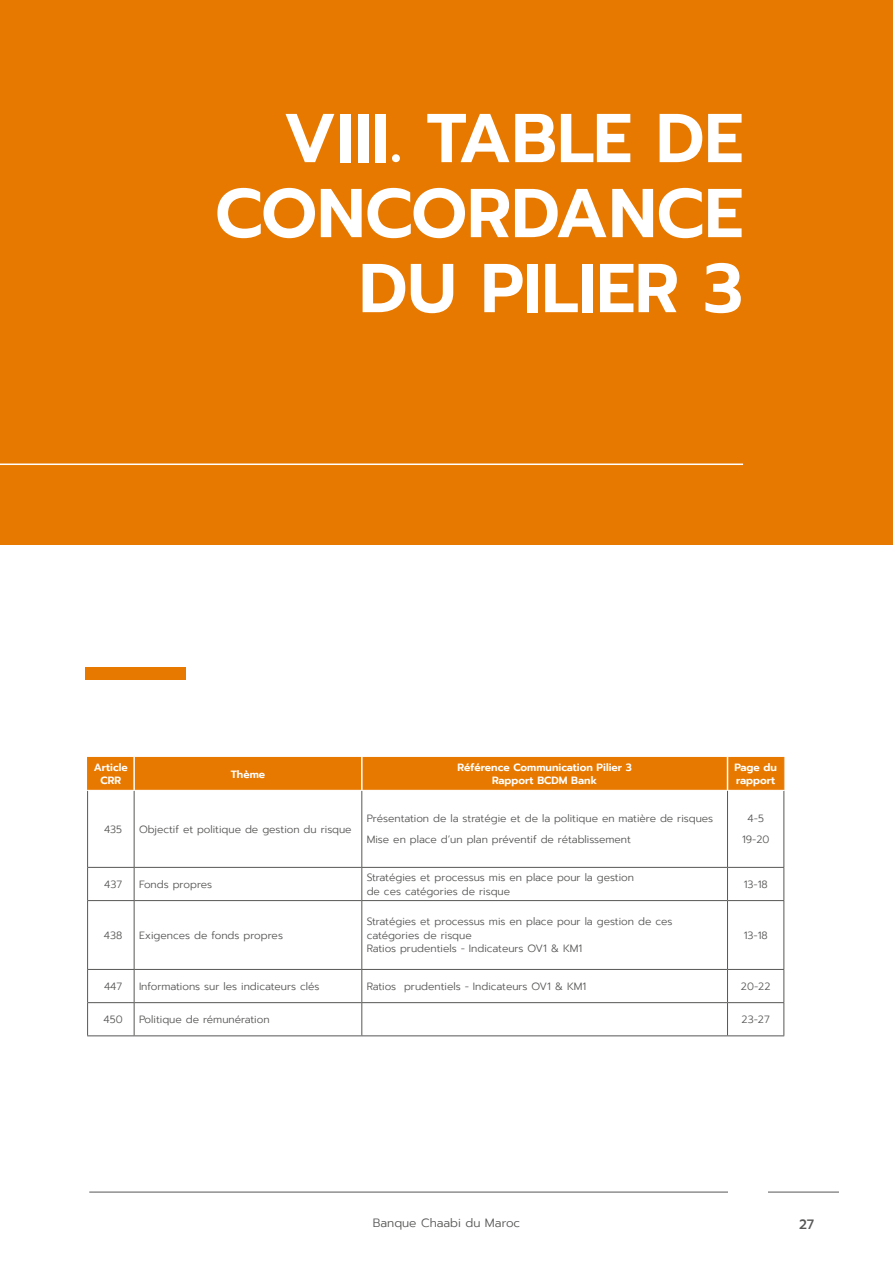
<style>
.page{position:relative;width:893px;height:1263px;background:#fff}
.page>*{position:absolute;margin:0;border:0;box-sizing:border-box;transform-origin:0 0}
.Titre_1{font:600 69px/75px "Prompt";color:#fff;text-align:right}
.t1{font:500 13.5px "Prompt";color:#575756}
.t2{font:300 12px "Prompt";color:#575756}
.t3{font:300 10.5px/13.5px "Prompt";color:#575756}
.t4{font:600 10.5px "Prompt";color:#fff}
</style>
<div class="page">
<div style="left:0;top:0;width:893px;height:544px;background:#e77900"></div>
<hr style="left:89px;top:1192px;width:639px;height:1px;background:#575756">
<hr style="left:768px;top:1192px;width:71px;height:1px;background:#575756">
<div style="left:88px;top:757px;width:695px;height:33px;background:#e77900"></div>
<svg style="left:88px;top:791px;width:695px;height:244px"></svg>
<hr style="left:87px;top:791px;width:1px;height:76px;background:#575756">
<hr style="left:134px;top:791px;width:1px;height:76px;background:#575756">
<hr style="left:361px;top:791px;width:1px;height:76px;background:#575756">
<hr style="left:727px;top:791px;width:1px;height:76px;background:#575756">
<hr style="left:783px;top:791px;width:1px;height:76px;background:#575756">
<hr style="left:87px;top:868px;width:1px;height:32px;background:#575756">
<hr style="left:134px;top:868px;width:1px;height:32px;background:#575756">
<hr style="left:361px;top:868px;width:1px;height:32px;background:#575756">
<hr style="left:727px;top:868px;width:1px;height:32px;background:#575756">
<hr style="left:783px;top:868px;width:1px;height:32px;background:#575756">
<hr style="left:87px;top:901px;width:1px;height:68px;background:#575756">
<hr style="left:134px;top:901px;width:1px;height:68px;background:#575756">
<hr style="left:361px;top:901px;width:1px;height:68px;background:#575756">
<hr style="left:727px;top:901px;width:1px;height:68px;background:#575756">
<hr style="left:783px;top:901px;width:1px;height:68px;background:#575756">
<hr style="left:87px;top:970px;width:1px;height:32px;background:#575756">
<hr style="left:134px;top:970px;width:1px;height:32px;background:#575756">
<hr style="left:361px;top:970px;width:1px;height:32px;background:#575756">
<hr style="left:727px;top:970px;width:1px;height:32px;background:#575756">
<hr style="left:783px;top:970px;width:1px;height:32px;background:#575756">
<hr style="left:87px;top:1002px;width:47px;height:1px;background:#575756">
<hr style="left:87px;top:1003px;width:1px;height:32px;background:#575756">
<hr style="left:134px;top:1003px;width:1px;height:32px;background:#575756">
<hr style="left:361px;top:1003px;width:1px;height:32px;background:#575756">
<hr style="left:727px;top:1003px;width:1px;height:32px;background:#575756">
<hr style="left:783px;top:1003px;width:1px;height:32px;background:#575756">
<hr style="left:87px;top:1035px;width:47px;height:1px;background:#575756">
<hr style="left:87px;top:969px;width:47px;height:1px;background:#575756">
<hr style="left:87px;top:757px;width:1px;height:33px;background:#e77900">
<hr style="left:783px;top:757px;width:1px;height:33px;background:#e77900">
<hr style="left:134px;top:867px;width:228px;height:1px;background:#575756">
<hr style="left:362px;top:867px;width:365px;height:1px;background:#575756">
<hr style="left:727px;top:867px;width:57px;height:1px;background:#575756">
<hr style="left:134px;top:900px;width:228px;height:1px;background:#575756">
<hr style="left:362px;top:900px;width:365px;height:1px;background:#575756">
<hr style="left:727px;top:900px;width:57px;height:1px;background:#575756">
<hr style="left:134px;top:969px;width:228px;height:1px;background:#575756">
<hr style="left:362px;top:969px;width:365px;height:1px;background:#575756">
<hr style="left:727px;top:969px;width:57px;height:1px;background:#575756">
<hr style="left:134px;top:1002px;width:228px;height:1px;background:#575756">
<hr style="left:362px;top:1002px;width:365px;height:1px;background:#575756">
<hr style="left:727px;top:1002px;width:57px;height:1px;background:#575756">
<hr style="left:134px;top:1035px;width:228px;height:1px;background:#575756">
<hr style="left:362px;top:1035px;width:365px;height:1px;background:#575756">
<hr style="left:727px;top:1035px;width:57px;height:1px;background:#575756">
<hr style="left:133px;top:757px;width:2px;height:33px;background:#fff">
<hr style="left:361px;top:757px;width:2px;height:33px;background:#fff">
<hr style="left:727px;top:757px;width:1px;height:33px;background:#fff">
<hr style="left:87px;top:867px;width:47px;height:1px;background:#575756">
<hr style="left:87px;top:900px;width:47px;height:1px;background:#575756">
<div style="left:85px;top:667px;width:100px;height:13px;background:#e77900"></div>
<hr style="left:0;top:463px;width:743px;height:2px;background:#fff">
<p class="Titre_1" style="left:215px;top:101px;width:529px">VIII. TABLE DE<br>CONCORDANCE<br>DU PILIER 3</p>
<p class="t4" style="left:94px;top:759px;width:36px">Article</p>
<p class="t4" style="left:100px;top:773px;width:22px">CRR</p>
<p class="t4" style="left:231px;top:766px;width:36px">Thème</p>
<p class="t4" style="left:457px;top:759px;width:176px">Référence Communication Pilier 3</p>
<p class="t4" style="left:492px;top:773px;width:107px">Rapport BCDM Bank</p>
<p class="t4" style="left:734px;top:759px;width:44px">Page du</p>
<p class="t4" style="left:736px;top:773px;width:41px">rapport</p>
<p class="t3" style="left:104px;top:822px;width:20px">435</p>
<p class="t3" style="left:139px;top:822px;width:214px">Objectif et politique de gestion du risque</p>
<p class="t3" style="left:104px;top:877px;width:19px">437</p>
<p class="t3" style="left:139px;top:877px;width:75px">Fonds propres</p>
<p class="t3" style="left:104px;top:928px;width:20px">438</p>
<p class="t3" style="left:139px;top:928px;width:146px">Exigences de fonds propres</p>
<p class="t3" style="left:367px;top:812px;width:348px">Présentation de la stratégie et de la politique en matière de risques</p>
<p class="t3" style="left:367px;top:833px;width:266px">Mise en place d’un plan préventif de rétablissement</p>
<p class="t3" style="left:367px;top:871px;width:269px">Stratégies et processus mis en place pour la gestion</p>
<p class="t3" style="left:367px;top:884px;width:145px">de ces catégories de risque</p>
<p class="t3" style="left:367px;top:915px;width:307px">Stratégies et processus mis en place pour la gestion de ces catégories de risque</p>
<p class="t3" style="left:367px;top:942px;width:217px">Ratios prudentiels - Indicateurs OV1 &amp; KM1</p>
<p class="t3" style="left:747px;top:812px;width:18px">4-5</p>
<p class="t3" style="left:742px;top:833px;width:29px">19-20</p>
<p class="t3" style="left:744px;top:877px;width:25px">13-18</p>
<p class="t3" style="left:744px;top:928px;width:25px">13-18</p>
<p class="t3" style="left:104px;top:979px;width:20px">447</p>
<p class="t3" style="left:139px;top:979px;width:182px">Informations sur les indicateurs clés</p>
<p class="t3" style="left:367px;top:979px;width:221px">Ratios prudentiels - Indicateurs OV1 &amp; KM1</p>
<p class="t3" style="left:741px;top:979px;width:31px">20-22</p>
<p class="t3" style="left:104px;top:1013px;width:21px">450</p>
<p class="t3" style="left:139px;top:1013px;width:132px">Politique de rémunération</p>
<p class="t3" style="left:742px;top:1013px;width:30px">23-27</p>
<p class="t2" style="left:373px;top:1215px;width:149px">Banque Chaabi du Maroc</p>
<p class="t1" style="left:799px;top:1214px;width:17px">27</p>
</div>
